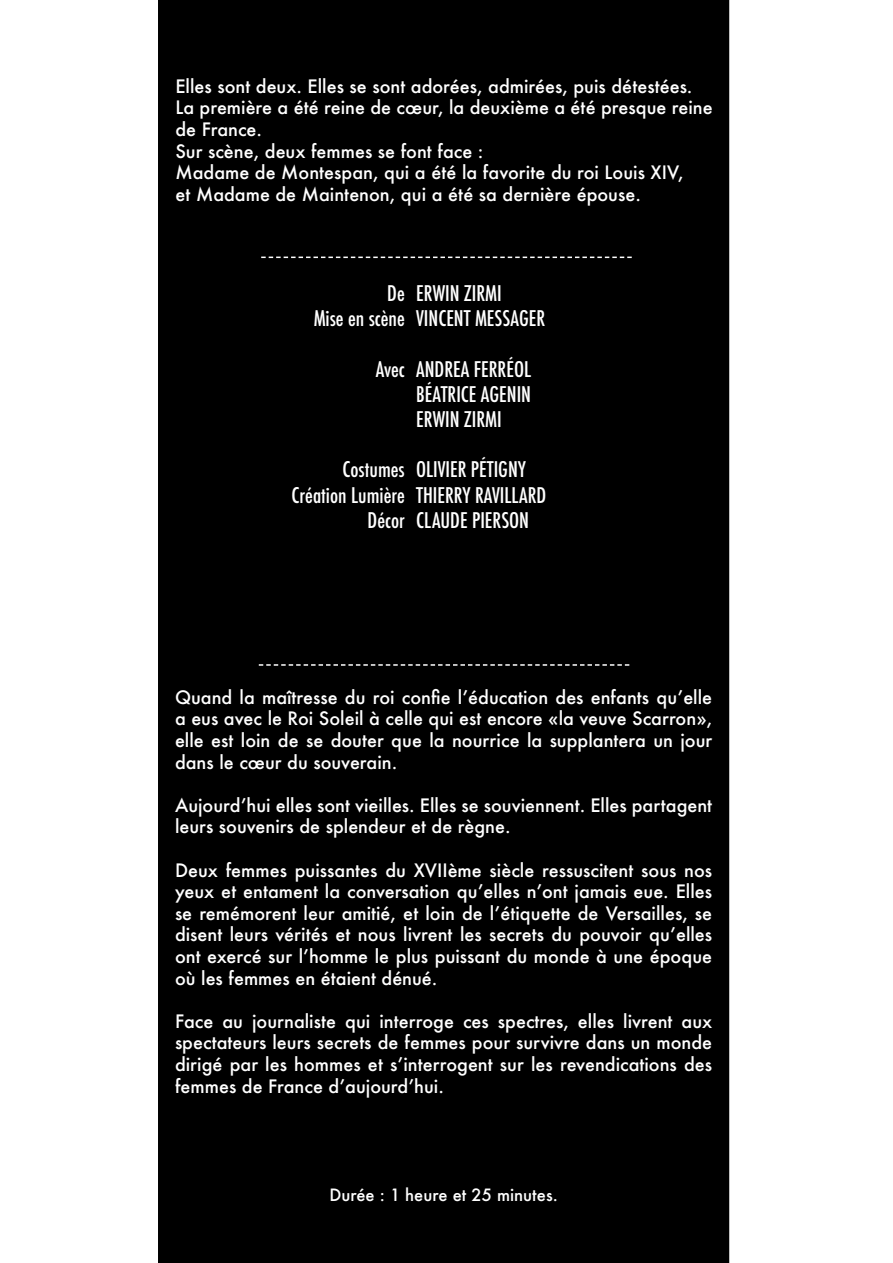
<style>
.page{position:relative;width:893px;height:1263px;background:#fff}
.page>*{position:absolute;margin:0;border:0;box-sizing:border-box;transform-origin:0 0}
.t1{font:500 condensed 21px/25.2px "Futura";color:#fff;text-align:right}
.t2{font:500 18px/21.6px "Futura";color:#fff;text-align:justify}
.t3{font:500 16.5px "Futura";color:#fff}
</style>
<div class="page">
<div style="left:159px;top:0;width:569px;height:1263px;background:#000"></div>
<svg style="left:261px;top:257px;width:371px;height:1px"></svg>
<svg style="left:259px;top:664px;width:370px;height:2px"></svg>
<p class="t2" style="left:175px;top:75px;width:539px;text-align:left">Elles sont deux. Elles se sont adorées, admirées, puis détestées.<br>La première a été reine de cœur, la deuxième a été presque reine de France.<br>Sur scène, deux femmes se font face :<br>Madame de Montespan, qui a été la favorite du roi Louis XIV,<br>et Madame de Maintenon, qui a été sa dernière épouse.</p>
<p class="t1" style="left:314px;top:281px;width:93px">De<br>Mise en scène</p>
<p class="t1" style="left:376px;top:356px;width:31px">Avec</p>
<p class="t1" style="left:292px;top:457px;width:115px">Costumes<br>Création Lumière<br>Décor</p>
<p class="t1" style="left:416px;top:281px;width:131px;text-align:left">ERWIN ZIRMI<br>VINCENT MESSAGER</p>
<p class="t1" style="left:416px;top:356px;width:116px;text-align:justify">ANDREA FERRÉOL BÉATRICE AGENIN ERWIN ZIRMI</p>
<p class="t1" style="left:416px;top:457px;width:132px;text-align:left">OLIVIER PÉTIGNY<br>THIERRY RAVILLARD<br>CLAUDE PIERSON</p>
<p class="t2" style="left:175px;top:686px;width:539px">Quand la maîtresse du roi confie l’éducation des enfants qu’elle a eus avec le Roi Soleil à celle qui est encore «la veuve Scarron», elle est loin de se douter que la nourrice la supplantera un jour dans le cœur du souverain.</p>
<p class="t2" style="left:175px;top:794px;width:539px">Aujourd’hui elles sont vieilles. Elles se souviennent. Elles partagent leurs souvenirs de splendeur et de règne.</p>
<p class="t2" style="left:175px;top:859px;width:539px">Deux femmes puissantes du XVIIème siècle ressuscitent sous nos yeux et entament la conversation qu’elles n’ont jamais eue. Elles se remémorent leur amitié, et loin de l’étiquette de Versailles, se disent leurs vérités et nous livrent les secrets du pouvoir qu’elles ont exercé sur l’homme le plus puissant du monde à une époque où les femmes en étaient dénué.</p>
<p class="t2" style="left:175px;top:1010px;width:539px">Face au journaliste qui interroge ces spectres, elles livrent aux spectateurs leurs secrets de femmes pour survivre dans un monde dirigé par les hommes et s’interrogent sur les revendications des femmes de France d’aujourd’hui.</p>
<p class="t3" style="left:329px;top:1183px;width:230px">Durée : 1 heure et 25 minutes.</p>
</div>
